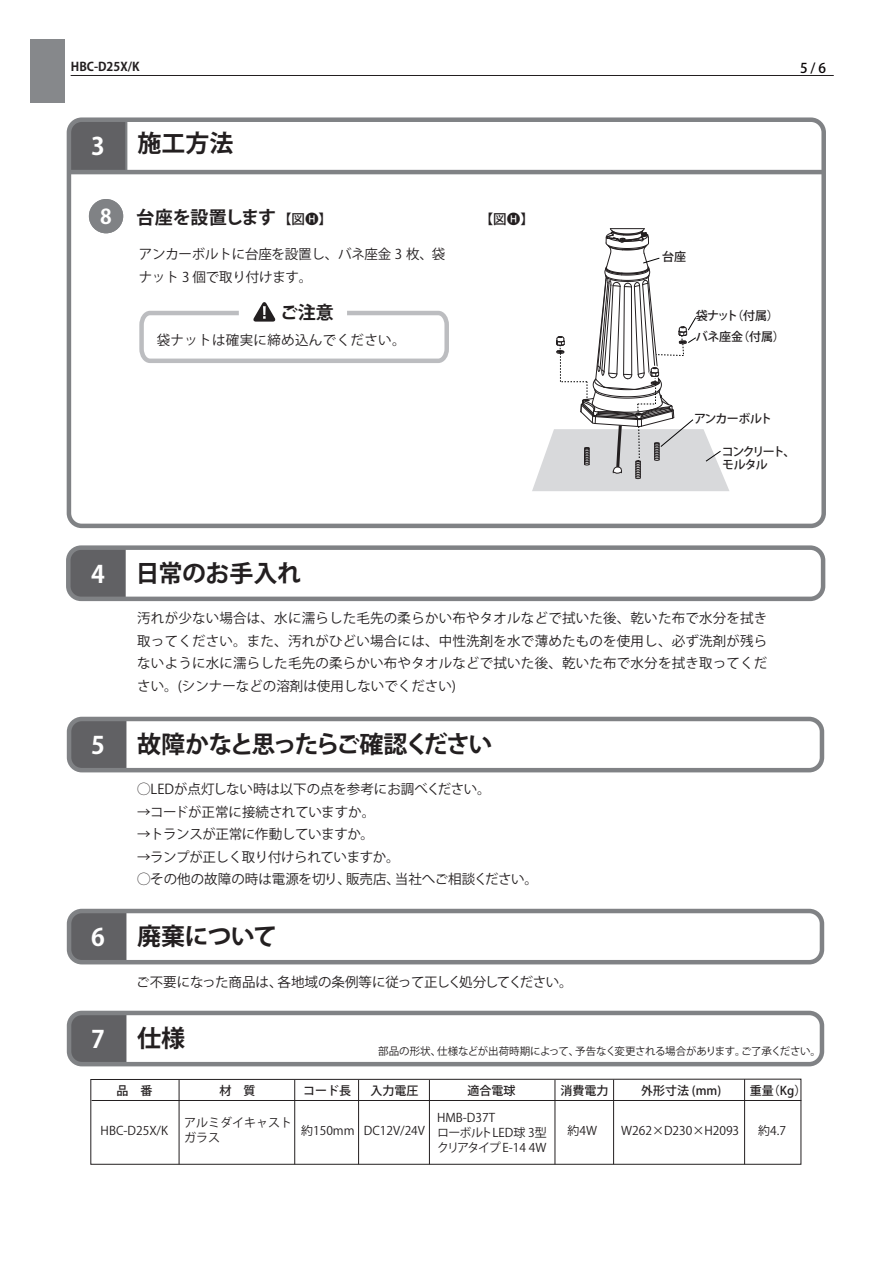
<style>
.page{position:relative;width:893px;height:1263px;background:#fff}
.page>*{position:absolute;margin:0;border:0;box-sizing:border-box;transform-origin:0 0}
.t1{font:700 24px "Koz Go Pro";letter-spacing:-.02em;color:#231f20}
.t2{font:700 24px "Koz Go Pro";letter-spacing:-.09em;color:#231f20}
.t3{font:700 24px "Koz Go Pro";color:#fff}
.t4{font:700 18px "Koz Go Pro";letter-spacing:-.015em;color:#231f20}
.t5{font:13.5px/22.5px "Koz Go Pro";color:#231f20}
.t6{font:13.5px/22.5px "Koz Go Pro";letter-spacing:-.03em;color:#231f20}
.t7{font:13.5px "Koz Go Pro";letter-spacing:.025em;color:#231f20}
.t8{font:500 13.5px "Koz Go Pro";color:#231f20}
.t9{font:500 13.5px "Koz Go Pro";color:#070304}
.t10{font:12px/15px "Koz Go Pro";color:#231f20}
.t11{font:500 12px "Koz Go Pro";color:#231f20}
.t12{font:500 12px/20.5px "Koz Go Pro";letter-spacing:-.025em;color:#231f20}
.t13{font:500 12px/13.5px "Koz Go Pro";letter-spacing:-.115em;color:#231f20}
.t14{font:700 12px "Koz Go Pro";color:#231f20}
.t15{font:500 12px "Koz Go Pro";letter-spacing:-.07em;color:#231f20}
.t16{font:10.5px "Koz Go Pro";letter-spacing:-.03em;color:#231f20}
.s1{font-size:20.25px;color:#fff}
.s2{font-family:"Koz Go Pr 6 N";font-weight:400}
</style>
<div class="page">
<div style="left:90px;top:200px;width:32px;height:32px;background:#808285;border-radius:50%"></div>
<div style="left:89px;top:199px;width:34px;height:34px;border:2px solid #808285;border-radius:50%"></div>
<div style="left:30px;top:39px;width:34px;height:64px;background:#86888b"></div>
<hr style="left:71px;top:75px;width:763px;height:1px;background:#231f20">
<div style="left:72px;top:122px;width:56px;height:48px;background:#616164"></div>
<div style="left:67px;top:117px;width:759px;height:411px;border:4px solid #808285;border-radius:13px"></div>
<hr style="left:69px;top:170px;width:755px;height:4px;background:#808285">
<div style="left:72px;top:722px;width:54px;height:45px;background:#616164"></div>
<div style="left:67px;top:717px;width:757px;height:55px;border:4px solid #808285;border-radius:13px"></div>
<div style="left:72px;top:914px;width:54px;height:45px;background:#616164"></div>
<div style="left:67px;top:909px;width:757px;height:55px;border:4px solid #808285;border-radius:13px"></div>
<div style="left:71px;top:550px;width:55px;height:46px;background:#616164"></div>
<div style="left:66px;top:545px;width:759px;height:56px;border:4px solid #808285;border-radius:13px"></div>
<div style="left:72px;top:1016px;width:54px;height:45px;background:#616164"></div>
<div style="left:67px;top:1011px;width:757px;height:55px;border:4px solid #808285;border-radius:13px"></div>
<div style="left:91px;top:1079px;width:710px;height:85px;border:1px solid #231f20"></div>
<hr style="left:744px;top:1079px;width:1px;height:85px;background:#231f20">
<hr style="left:92px;top:1100px;width:709px;height:1px;background:#231f20">
<hr style="left:613px;top:1080px;width:1px;height:84px;background:#231f20">
<hr style="left:555px;top:1080px;width:1px;height:84px;background:#231f20">
<hr style="left:429px;top:1080px;width:1px;height:84px;background:#231f20">
<hr style="left:358px;top:1080px;width:1px;height:84px;background:#231f20">
<hr style="left:294px;top:1080px;width:1px;height:84px;background:#231f20">
<hr style="left:179px;top:1080px;width:1px;height:84px;background:#231f20">
<svg style="left:139px;top:302px;width:310px;height:61px"></svg>
<svg style="left:532px;top:228px;width:197px;height:263px"></svg>
<p class="t14" style="left:71px;top:59px;width:70px">HBC-D25X/K</p>
<h1 class="t3" style="left:91px;top:131px;width:15px">3</h1>
<h1 class="t1" style="left:137px;top:128px;width:97px">施工方法</h1>
<h2 class="t4" style="left:100px;top:206px;width:178px"><span class="s1">18</span> 台座を設置します</h2>
<p class="t8" style="left:278px;top:210px;width:55px">【図<span class="s2">H</span>】</p>
<p class="t8" style="left:480px;top:210px;width:55px">【図<span class="s2">H</span>】</p>
<p class="t5" style="left:139px;top:244px;width:308px">アンカーボルトに台座を設置し、バネ座金 3 枚、袋ナット 3 個で取り付けます。</p>
<h2 class="t4" style="left:280px;top:301px;width:55px">ご注意</h2>
<p class="t7" style="left:157px;top:331px;width:250px">袋ナットは確実に締め込んでください。</p>
<p class="t9" style="left:800px;top:59px;width:28px">5 / 6</p>
<p class="t11" style="left:662px;top:249px;width:25px">台座</p>
<p class="t12" style="left:696px;top:306px;width:91px">袋ナット（付属）バネ座金（付属）</p>
<p class="t15" style="left:694px;top:411px;width:80px">アンカーボルト</p>
<p class="t13" style="left:722px;top:445px;width:75px">コンクリート、モルタル</p>
<h1 class="t3" style="left:91px;top:559px;width:15px">4</h1>
<h1 class="t1" style="left:135px;top:558px;width:167px">日常のお手入れ</h1>
<p class="t5" style="left:137px;top:608px;width:632px;text-align:justify">汚れが少ない場合は、水に濡らした毛先の柔らかい布やタオルなどで拭いた後、乾いた布で水分を拭き取ってください。また、汚れがひどい場合には、中性洗剤を水で薄めたものを使用し、必ず洗剤が残らないように水に濡らした毛先の柔らかい布やタオルなどで拭いた後、乾いた布で水分を拭き取ってください。(シンナーなどの溶剤は使用しないでください)</p>
<h1 class="t3" style="left:91px;top:730px;width:15px">5</h1>
<h1 class="t2" style="left:137px;top:729px;width:357px">故障かなと思ったらご確認ください</h1>
<p class="t5" style="left:137px;top:778px;width:355px">◯LEDが点灯しない時は以下の点を参考にお調べください。</p>
<p class="t5" style="left:137px;top:801px;width:240px">→コードが正常に接続されていますか。</p>
<p class="t6" style="left:137px;top:823px;width:239px">→トランスが正常に作動していますか。</p>
<p class="t6" style="left:137px;top:846px;width:402px">→ランプが正しく取り付けられていますか。<br>◯その他の故障の時は電源を切り、販売店、当社へご相談ください。</p>
<h1 class="t3" style="left:91px;top:922px;width:15px">6</h1>
<h1 class="t1" style="left:137px;top:921px;width:142px">廃棄について</h1>
<p class="t5" style="left:136px;top:971px;width:438px">ご不要になった商品は、各地域の条例等に従って正しく処分してください。</p>
<h1 class="t3" style="left:91px;top:1024px;width:15px">7</h1>
<h1 class="t1" style="left:137px;top:1023px;width:49px">仕様</h1>
<p class="t16" style="left:378px;top:1044px;width:444px">部品の形状、仕様などが出荷時期によって、予告なく変更される場合があります。ご了承ください。</p>
<p class="t11" style="left:116px;top:1083px;width:37px">品　番</p>
<p class="t11" style="left:219px;top:1083px;width:37px">材　質</p>
<p class="t11" style="left:303px;top:1083px;width:49px">コード長</p>
<p class="t11" style="left:370px;top:1083px;width:49px">入力電圧</p>
<p class="t11" style="left:468px;top:1083px;width:49px">適合電球</p>
<p class="t11" style="left:560px;top:1083px;width:49px">消費電力</p>
<p class="t11" style="left:641px;top:1083px;width:82px">外形寸法 (mm)</p>
<p class="t11" style="left:750px;top:1083px;width:58px">重量（Kg）</p>
<p class="t10" style="left:364px;top:1123px;width:63px">DC12V/24V</p>
<p class="t10" style="left:568px;top:1123px;width:31px">約4W</p>
<p class="t10" style="left:437px;top:1110px;width:111px">HMB-D37T<br>ローボルトLED球 3型クリアタイプ E-14 4W</p>
<p class="t10" style="left:184px;top:1116px;width:110px">アルミダイキャストガラス</p>
<p class="t10" style="left:301px;top:1123px;width:55px">約150mm</p>
<p class="t10" style="left:101px;top:1123px;width:69px">HBC-D25X/K</p>
<p class="t10" style="left:621px;top:1123px;width:120px">W262×D230×H2093</p>
<p class="t10" style="left:758px;top:1123px;width:29px">約4.7</p>
</div>
